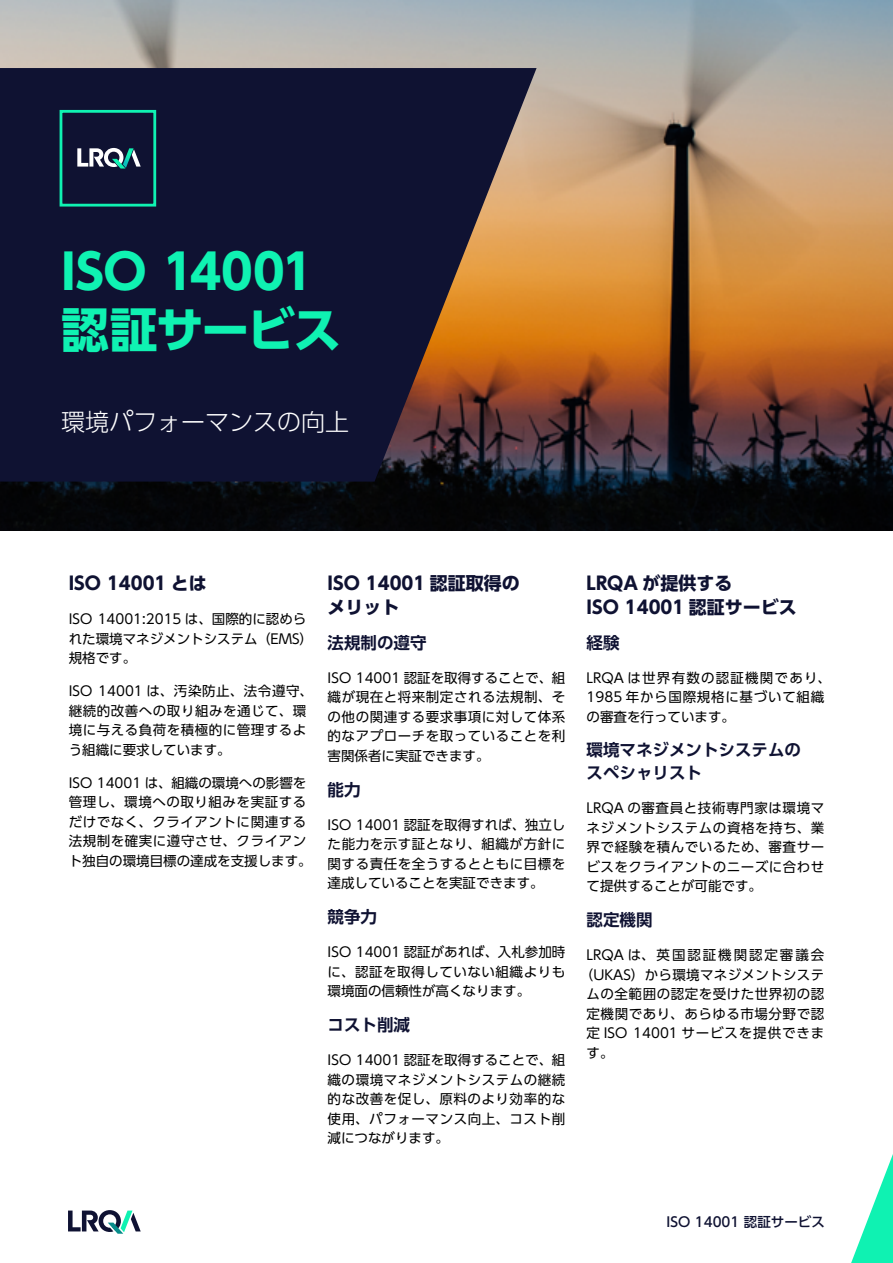
<style>
.page{position:relative;width:893px;height:1263px;background:#fff}
.page>*{position:absolute;margin:0;border:0;box-sizing:border-box;transform-origin:0 0}
.t1{font:700 48px/57.6px "UD Shin Go Pro";letter-spacing:-.03em;color:#0ff2b2}
.t2{font:300 24px "UD Shin Go Pro";color:#fff}
.t3{font:700 18px/24px "UD Shin Go Pro";color:#0f1232}
.t4{font:700 16.5px/22.5px "UD Shin Go Pro De";color:#0f1232}
.t5{font:13.5px/19.5px "UD Shin Go Pro";letter-spacing:.04em;color:#000;text-align:justify}
.t6{font:13.5px/19.5px "UD Shin Go Pro";color:#000}
.t7{font:13.5px "UD Shin Go Pro";letter-spacing:.065em;color:#000}
.t8{font:13.5px "UD Shin Go Pro";letter-spacing:.14em;color:#000}
.t9{font:500 13.5px "UD Shin Go Pro";color:#0f1232}
</style>
<div class="page">
<img style="left:0;top:0;width:893px;height:530px">
<svg style="left:0;top:68px;width:537px;height:414px;background:#251f33"></svg>
<svg style="left:77px;top:148px;width:64px;height:21px"></svg>
<div style="left:60px;top:110px;width:96px;height:97px;border:3px solid #0ff2b2"></div>
<svg style="left:68px;top:1210px;width:73px;height:24px"></svg>
<svg style="left:851px;top:1154px;width:42px;height:109px"></svg>
<h1 class="t1" style="left:61px;top:242px;width:282px">ISO 14001認証サービス</h1>
<h2 class="t2" style="left:61px;top:402px;width:289px">環境パフォーマンスの向上</h2>
<h3 class="t3" style="left:69px;top:571px;width:140px">ISO 14001 とは</h3>
<p class="t6" style="left:69px;top:609px;width:246px">ISO 14001:2015 は、国際的に認められた環境マネジメントシステム（EMS）規格です。</p>
<p class="t5" style="left:69px;top:681px;width:246px;text-align:left">ISO 14001 は、汚染防止、法令遵守、継続的改善への取り組みを通じて、環境に与える負荷を積極的に管理するよう組織に要求しています。</p>
<p class="t5" style="left:69px;top:772px;width:244px;text-align:left">ISO 14001 は、組織の環境への影響を管理し、環境への取り組みを実証するだけでなく、クライアントに関連する法規制を確実に遵守させ、クライアント独自の環境目標の達成を支援します。</p>
<h3 class="t3" style="left:328px;top:571px;width:194px">ISO 14001 認証取得のメリット</h3>
<p class="t4" style="left:328px;top:631px;width:101px">法規制の遵守</p>
<p class="t5" style="left:328px;top:667px;width:239px">ISO 14001 認証を取得することで、組織が現在と将来制定される法規制、その他の関連する要求事項に対して体系的なアプローチを取っていることを利害関係者に実証できます。</p>
<p class="t4" style="left:328px;top:777px;width:34px">能力</p>
<p class="t5" style="left:328px;top:814px;width:239px">ISO 14001 認証を取得すれば、独立した能力を示す証となり、組織が方針に関する責任を全うするとともに目標を達成していることを実証できます。</p>
<p class="t4" style="left:328px;top:905px;width:51px">競争力</p>
<p class="t5" style="left:328px;top:942px;width:239px">ISO 14001 認証があれば、入札参加時に、認証を取得していない組織よりも環境面の信頼性が高くなります。</p>
<p class="t4" style="left:328px;top:1013px;width:84px">コスト削減</p>
<p class="t5" style="left:328px;top:1050px;width:239px">ISO 14001 認証を取得することで、組織の環境マネジメントシステムの継続的な改善を促し、原料のより効率的な使用、パフォーマンス向上、コスト削減につながります。</p>
<h3 class="t3" style="left:587px;top:571px;width:212px">LRQA が提供する<br>ISO 14001 認証サービス</h3>
<p class="t4" style="left:587px;top:631px;width:34px">経験</p>
<p class="t5" style="left:587px;top:667px;width:246px;text-align:left">LRQA は世界有数の認証機関であり、<br>1985 年から国際規格に基づいて組織の審査を行っています。</p>
<p class="t4" style="left:587px;top:738px;width:216px">環境マネジメントシステムのスペシャリスト</p>
<p class="t5" style="left:587px;top:798px;width:239px">LRQA の審査員と技術専門家は環境マネジメントシステムの資格を持ち、業界で経験を積んでいるため、審査サービスをクライアントのニーズに合わせて提供することが可能です。</p>
<p class="t4" style="left:587px;top:908px;width:67px">認定機関</p>
<p class="t8" style="left:587px;top:944px;width:239px">LRQA は、英国認証機関認定審議会</p>
<p class="t5" style="left:580px;top:964px;width:246px">（UKAS）から環境マネジメントシステ</p>
<p class="t5" style="left:587px;top:984px;width:239px">ムの全範囲の認定を受けた世界初の認</p>
<p class="t5" style="left:587px;top:1003px;width:239px">定機関であり、あらゆる市場分野で認</p>
<p class="t7" style="left:587px;top:1022px;width:239px">定 ISO 14001 サービスを提供できま</p>
<p class="t5" style="left:587px;top:1042px;width:28px">す。</p>
<p class="t9" style="left:666px;top:1211px;width:160px">ISO 14001 認証サービス</p>
</div>
